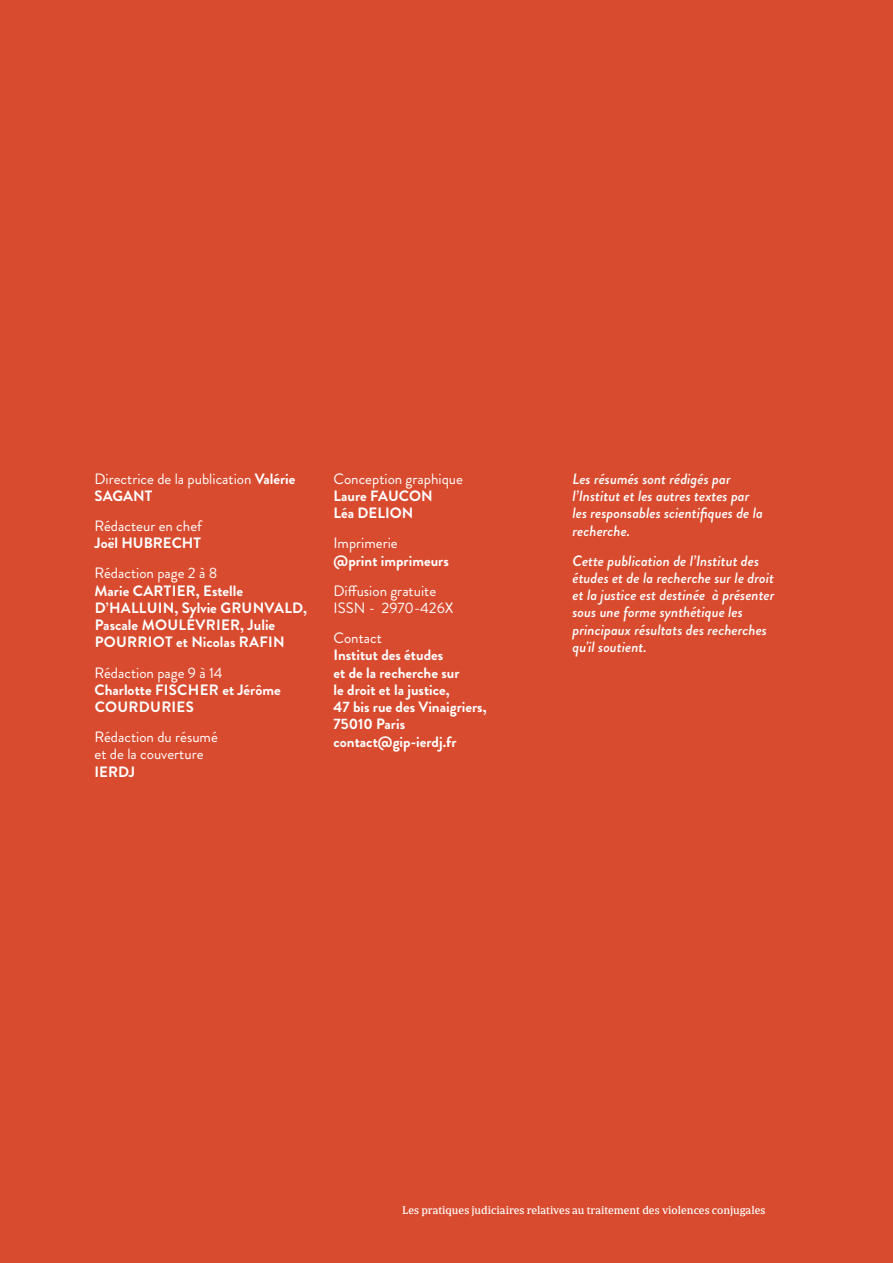
<style>
.page{position:relative;width:893px;height:1263px;background:#d84b2f}
.page>*{position:absolute;margin:0;border:0;box-sizing:border-box;transform-origin:0 0}
.t1{font:italic 500 15px/17.2px "Brandon Grotesque";color:#fff}
.t2{font:700 15px/17.2px "Brandon Grotesque";color:#fff}
.t3{font:15px/17.2px "Brandon Grotesque";color:#fff}
.t4{font:700 15px/17.2px "Brandon Grotesque";letter-spacing:.02em;color:#fff}
.t5{font:500 12px "Calicanto";color:#fff}
.s1{font-weight:700}
.s2{font-weight:400}
</style>
<div class="page">
<p class="t3" style="left:95px;top:470px;width:202px">Directrice de la publication <span class="s1">Valérie<br>SAGANT</span></p>
<p class="t3" style="left:95px;top:518px;width:109px">Rédacteur en chef<br><span class="s1">Joël HUBRECHT</span></p>
<p class="t4" style="left:95px;top:565px;width:214px"><span class="s2">Rédaction page 2 à 8<br></span>Marie CARTIER, Estelle<br>D’HALLUIN, Sylvie GRUNVALD,<br>Pascale MOULÉVRIER, Julie<br>POURRIOT et Nicolas RAFIN</p>
<p class="t2" style="left:95px;top:664px;width:188px"><span class="s2">Rédaction page 9 à 14<br></span>Charlotte FISCHER et Jérôme<br>COURDURIES</p>
<p class="t3" style="left:95px;top:728px;width:125px">Rédaction du résumé et de la couverture<br><span class="s1">IERDJ</span></p>
<p class="t2" style="left:334px;top:470px;width:131px"><span class="s2">Conception graphique<br></span>Laure FAUCON<br>Léa DELION</p>
<p class="t2" style="left:334px;top:535px;width:117px"><span class="s2">Imprimerie<br></span>@print imprimeurs</p>
<p class="t3" style="left:334px;top:582px;width:121px">Diffusion gratuite<br>ISSN - 2970-426X</p>
<p class="t2" style="left:334px;top:629px;width:154px"><span class="s2">Contact<br></span>Institut des études<br>et de la recherche sur<br>le droit et la justice,<br>47 bis rue des Vinaigriers,<br>75010 Paris contact@gip-ierdj.fr</p>
<p class="t1" style="left:573px;top:470px;width:192px">Les résumés sont rédigés par l’Institut et les autres textes par les responsables scientifiques de la recherche.</p>
<p class="t1" style="left:573px;top:552px;width:203px">Cette publication de l’Institut des études et de la recherche sur le droit et la justice est destinée à présenter sous une forme synthétique les principaux résultats des recherches qu'il soutient.</p>
<p class="t5" style="left:402px;top:1203px;width:365px">Les pratiques judiciaires relatives au traitement des violences conjugales</p>
</div>
